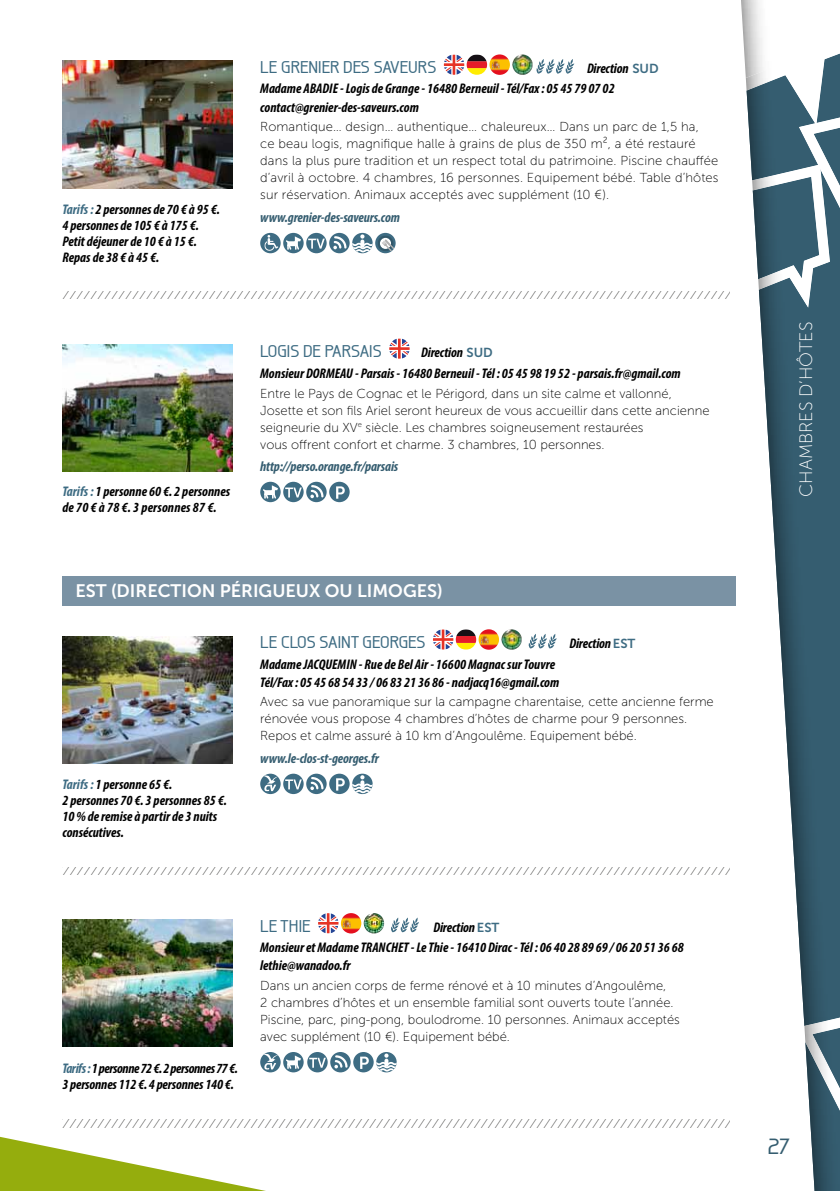
<style>
.page{position:relative;width:840px;height:1191px;background:#fff}
.page>*{position:absolute;margin:0;border:0;box-sizing:border-box;transform-origin:0 0}
.t1{font:500 22px "Galette";color:#355d70}
.t2{font:18px "Museo Sans 700";color:#fff}
.t3{font:18px "Museo Sans 100";color:#fff}
.t4{font:500 17px "Galette";color:#3e6c83}
.t5{font:italic 700 condensed 14px/16px "Myriad Pro";color:#000}
.t6{font:italic 700 condensed 14px "Myriad Pro";letter-spacing:-.01em;color:#355d70}
.t7{font:italic 700 condensed 14px/16px "Myriad Pro";letter-spacing:-.03em;color:#000}
.t8{font:13px/17px "Museo Sans 100";color:#000}
.s1{color:#3e6c83}
.s2{font-family:"Museo Sans 700";font-weight:400;font-style:normal;font-stretch:normal;font-size:13px;color:#3e6c83}
</style>
<div class="page">
<svg style="left:0;top:1136px;width:266px;height:55px"></svg>
<img style="left:62px;top:636px;width:170px;height:127px">
<img style="left:62px;top:919px;width:170px;height:128px">
<img style="left:62px;top:344px;width:170px;height:128px">
<img style="left:760px;top:308px;width:79px;height:709px">
<img style="left:809px;top:1110px;width:30px;height:81px">
<img style="left:803px;top:1017px;width:36px;height:93px">
<svg style="left:318px;top:913px;width:20px;height:20px"></svg>
<img style="left:341px;top:913px;width:20px;height:20px">
<img style="left:363px;top:913px;width:21px;height:20px">
<svg style="left:391px;top:917px;width:28px;height:15px"></svg>
<svg style="left:260px;top:1052px;width:20px;height:20px"></svg>
<svg style="left:262px;top:1053px;width:16px;height:16px"></svg>
<svg style="left:283px;top:1052px;width:20px;height:20px"></svg>
<svg style="left:286px;top:1055px;width:15px;height:13px"></svg>
<div style="left:307px;top:1052px;width:20px;height:20px;background:#3e6c83;border-radius:50%"></div>
<svg style="left:309px;top:1057px;width:16px;height:10px"></svg>
<div style="left:330px;top:1052px;width:20px;height:20px;background:#3e6c83;border-radius:50%"></div>
<svg style="left:333px;top:1054px;width:15px;height:14px"></svg>
<div style="left:353px;top:1052px;width:20px;height:20px;background:#3e6c83;border-radius:50%"></div>
<svg style="left:360px;top:1056px;width:8px;height:13px"></svg>
<svg style="left:376px;top:1053px;width:20px;height:19px"></svg>
<svg style="left:389px;top:338px;width:20px;height:21px"></svg>
<svg style="left:260px;top:482px;width:20px;height:20px"></svg>
<svg style="left:263px;top:485px;width:15px;height:13px"></svg>
<div style="left:283px;top:482px;width:20px;height:20px;background:#3e6c83;border-radius:50%"></div>
<svg style="left:285px;top:487px;width:16px;height:10px"></svg>
<div style="left:306px;top:482px;width:20px;height:20px;background:#3e6c83;border-radius:50%"></div>
<svg style="left:309px;top:484px;width:15px;height:14px"></svg>
<div style="left:329px;top:482px;width:20px;height:20px;background:#3e6c83;border-radius:50%"></div>
<svg style="left:336px;top:486px;width:8px;height:13px"></svg>
<svg style="left:63px;top:867px;width:666px;height:8px"></svg>
<svg style="left:63px;top:1120px;width:666px;height:7px"></svg>
<svg style="left:433px;top:629px;width:43px;height:20px"></svg>
<svg style="left:478px;top:629px;width:20px;height:20px"></svg>
<img style="left:478px;top:629px;width:11px;height:20px">
<img style="left:501px;top:629px;width:20px;height:20px">
<svg style="left:528px;top:634px;width:28px;height:14px"></svg>
<svg style="left:260px;top:773px;width:20px;height:21px"></svg>
<svg style="left:262px;top:775px;width:16px;height:16px"></svg>
<div style="left:283px;top:773px;width:20px;height:21px;background:#3e6c83;border-radius:50%"></div>
<svg style="left:285px;top:779px;width:16px;height:10px"></svg>
<div style="left:306px;top:773px;width:20px;height:21px;background:#3e6c83;border-radius:50%"></div>
<svg style="left:309px;top:776px;width:15px;height:14px"></svg>
<div style="left:329px;top:773px;width:20px;height:21px;background:#3e6c83;border-radius:50%"></div>
<svg style="left:336px;top:778px;width:8px;height:12px"></svg>
<svg style="left:352px;top:773px;width:20px;height:21px"></svg>
<svg style="left:352px;top:775px;width:20px;height:19px"></svg>
<div style="left:62px;top:576px;width:673px;height:30px;background:#7a92a4"></div>
<svg style="left:62px;top:0;width:777px;height:308px"></svg>
<p class="t5" style="left:62px;top:201px;width:159px"><span class="s1">Tarifs :</span> 2 personnes de 70 € à 95 €.<br>4 personnes de 105 € à 175 €.<br>Petit déjeuner de 10 € à 15 €.<br>Repas de 38 € à 45 €.</p>
<h3 class="t4" style="left:260px;top:57px;width:177px">LE GRENIER DES SAVEURS</h3>
<p class="t5" style="left:260px;top:58px;width:400px;line-height:19.4px;text-indent:326px">Direction <span class="s2">SUD<br></span>Madame ABADIE - Logis de Grange - 16480 Berneuil - Tél/Fax : 05 45 79 07 02 contact@grenier-des-saveurs.com</p>
<p class="t8" style="left:260px;top:119px;width:459px">Romantique… design… authentique… chaleureux… Dans un parc de 1,5 ha,<br>ce beau logis, magnifique halle à grains de plus de 350 m², a été restauré dans la plus pure tradition et un respect total du patrimoine. Piscine chau-ée d’avril à octobre. 4 chambres, 16 personnes. Equipement bébé. Table d’hôtes sur réservation. Animaux acceptés avec supplément (10 €).</p>
<p class="t6" style="left:260px;top:209px;width:141px">www.grenier-des-saveurs.com</p>
<p class="t5" style="left:62px;top:483px;width:169px"><span class="s1">Tarifs :</span> 1 personne 60 €. 2 personnes de 70 € à 78 €. 3 personnes 87 €.</p>
<h3 class="t4" style="left:260px;top:340px;width:123px">LOGIS DE PARSAIS</h3>
<p class="t5" style="left:260px;top:341px;width:422px;line-height:20.8px;text-indent:161px">Direction <span class="s2">SUD<br></span>Monsieur DORMEAU - Parsais - 16480 Berneuil - Tél : 05 45 98 19 52 - parsais.fr@gmail.com</p>
<p class="t8" style="left:260px;top:385px;width:450px">Entre le Pays de Cognac et le Périgord, dans un site calme et vallonné, Josette et son fils Ariel seront heureux de vous accueillir dans cette ancienne seigneurie du XV<sup>e</sup> siècle. Les chambres soigneusement restaurées<br>vous o-rent confort et charme. 3 chambres, 10 personnes.</p>
<p class="t6" style="left:260px;top:457px;width:140px">http://perso.orange.fr/parsais</p>
<h2 class="t2" style="left:75px;top:580px;width:368px">EST (DIRECTION PÉRIGUEUX OU LIMOGES)</h2>
<p class="t5" style="left:62px;top:776px;width:166px"><span class="s1">Tarifs :</span> 1 personne 65 €.<br>2 personnes 70 €. 3 personnes 85 €.<br>10 % de remise à partir de 3 nuits consécutives.</p>
<h3 class="t4" style="left:260px;top:631px;width:167px">LE CLOS SAINT GEORGES</h3>
<p class="t5" style="left:569px;top:635px;width:67px">Direction <span class="s2">EST</span></p>
<p class="t5" style="left:260px;top:654px;width:300px;line-height:18px">Madame JACQUEMIN - Rue de Bel Air - 16600 Magnac sur Touvre<br>Tél/Fax : 05 45 68 54 33 / 06 83 21 36 86 - nadjacq16@gmail.com</p>
<p class="t8" style="left:260px;top:693px;width:455px">Avec sa vue panoramique sur la campagne charentaise, cette ancienne ferme rénovée vous propose 4 chambres d’hôtes de charme pour 9 personnes.<br>Repos et calme assuré à 10 km d’Angoulême. Equipement bébé.</p>
<p class="t6" style="left:260px;top:749px;width:120px">www.le-clos-st-georges.fr</p>
<p class="t7" style="left:62px;top:1059px;width:177px"><span class="s1">Tarifs :</span> 1 personne 72 €. 2 personnes 77 €.<br>3 personnes 112 €. 4 personnes 140 €.</p>
<h3 class="t4" style="left:260px;top:915px;width:52px">LE THIE</h3>
<p class="t5" style="left:260px;top:916px;width:425px;line-height:20.8px;text-indent:173px">Direction <span class="s2">EST<br></span>Monsieur et Madame TRANCHET - Le Thie - 16410 Dirac - Tél : 06 40 28 89 69 / 06 20 51 36 68</p>
<p class="t5" style="left:260px;top:957px;width:92px">lethie@wanadoo.fr</p>
<p class="t8" style="left:260px;top:977px;width:421px">Dans un ancien corps de ferme rénové et à 10 minutes d’Angoulême,<br>2 chambres d’hôtes et un ensemble familial sont ouverts toute l’année.<br>Piscine, parc, ping-pong, boulodrome. 10 personnes. Animaux acceptés avec supplément (10 €). Equipement bébé.</p>
<h2 class="t3" style="left:795px;top:497px;width:177px;rotate:-90deg">CHAMBRES D’HÔTES</h2>
<h1 class="t1" style="left:767px;top:1132px;width:24px">27</h1>
</div>
